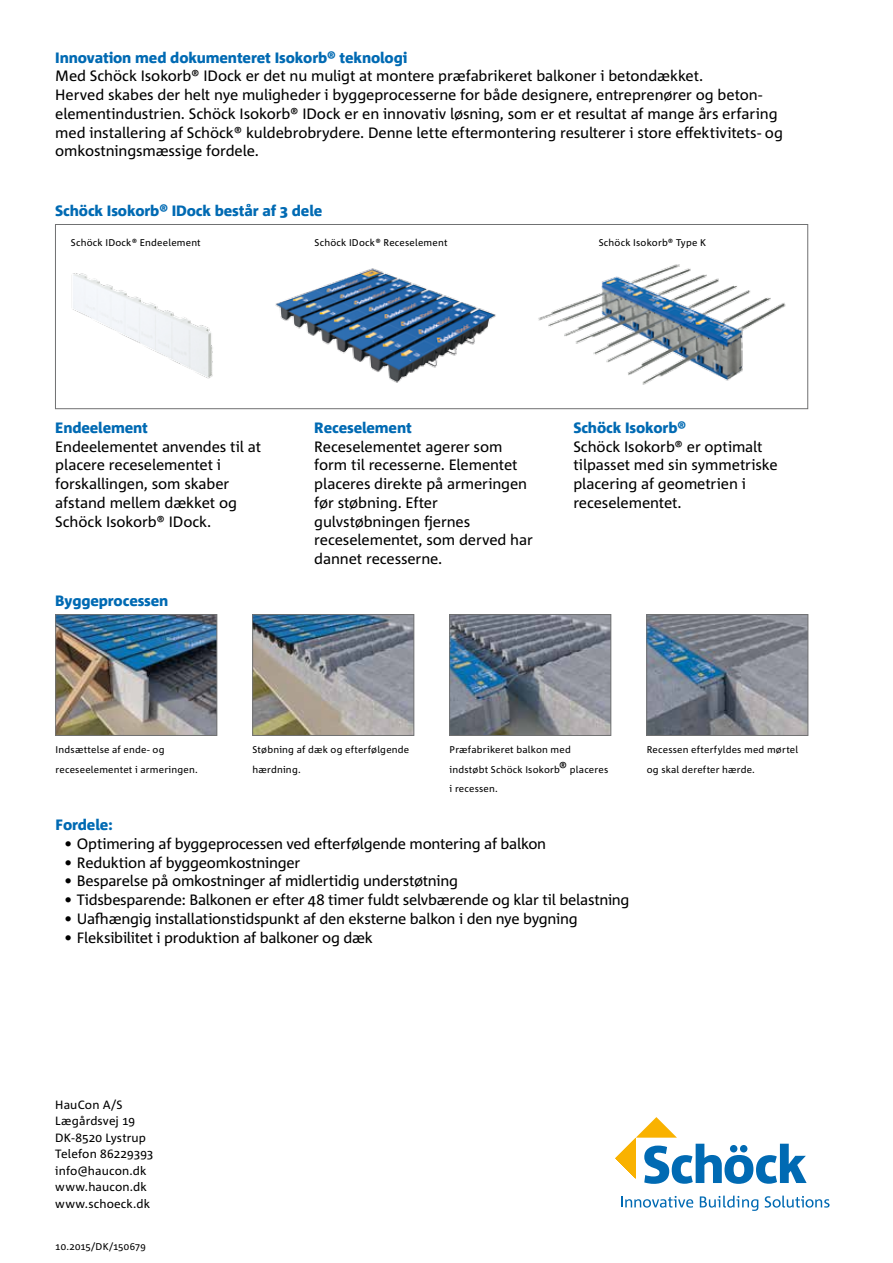
<style>
.page{position:relative;width:893px;height:1263px;background:#fff}
.page>*{position:absolute;margin:0;border:0;box-sizing:border-box;transform-origin:0 0}
.t1{font:15px/18.8px "Corpid E1 s";letter-spacing:-.01em;color:#000}
.t2{font:800 15px "Corpid E1 s";letter-spacing:-.01em;color:#006ab3}
.t3{font:12px/16.5px "Corpid E1 s";letter-spacing:.01em;color:#000}
.t4{font:9.75px/19.5px "Corpid E1 s";letter-spacing:.02em;color:#000}
.s1{font-size:15px}
</style>
<div class="page">
<svg style="left:615px;top:1117px;width:192px;height:67px"></svg>
<svg style="left:621px;top:1196px;width:72px;height:11px"></svg>
<svg style="left:700px;top:1195px;width:58px;height:16px"></svg>
<svg style="left:765px;top:1195px;width:64px;height:12px"></svg>
<div style="left:55px;top:224px;width:753px;height:185px;border:1px solid #707172"></div>
<img style="left:73px;top:273px;width:140px;height:106px">
<img style="left:538px;top:264px;width:248px;height:121px">
<img style="left:275px;top:268px;width:221px;height:115px">
<img style="left:57px;top:616px;width:158px;height:118px">
<div style="left:55px;top:614px;width:162px;height:122px;border:1px solid #707172"></div>
<img style="left:254px;top:616px;width:158px;height:118px">
<div style="left:252px;top:614px;width:162px;height:122px;border:1px solid #707172"></div>
<img style="left:451px;top:616px;width:158px;height:118px">
<div style="left:449px;top:614px;width:162px;height:122px;border:1px solid #707172"></div>
<img style="left:648px;top:616px;width:158px;height:118px">
<div style="left:646px;top:614px;width:162px;height:122px;border:1px solid #707172"></div>
<p class="t2" style="left:55px;top:48px;width:354px">Innovation med dokumenteret Isokorb® teknologi</p>
<p class="t1" style="left:55px;top:66px;width:729px">Med Schöck Isokorb® IDock er det nu muligt at montere præfabrikeret balkoner i betondækket.<br>Herved skabes der helt nye muligheder i byggeprocesserne for både designere, entreprenører og beton&shy;elementindustrien. Schöck Isokorb® IDock er en innovativ løsning, som er et resultat af mange års erfaring med installering af Schöck® kuldebrobrydere. Denne lette eftermontering resulterer i store effektivitets- og omkostningsmæssige fordele.</p>
<p class="t2" style="left:55px;top:201px;width:269px">Schöck Isokorb® IDock består af 3 dele</p>
<p class="t4" style="left:71px;top:233px;width:131px">Schöck IDock® Endeelement</p>
<p class="t4" style="left:314px;top:233px;width:134px">Schöck IDock® Receselement</p>
<p class="t4" style="left:599px;top:233px;width:109px">Schöck Isokorb® Type K</p>
<p class="t2" style="left:55px;top:418px;width:94px">Endeelement</p>
<p class="t1" style="left:55px;top:437px;width:207px">Endeelementet anvendes til at placere receselementet i forskallingen, som skaber afstand mellem dækket og<br>Schöck Isokorb® IDock.</p>
<p class="t2" style="left:55px;top:591px;width:115px">Byggeprocessen</p>
<p class="t2" style="left:314px;top:418px;width:99px">Receselement</p>
<p class="t1" style="left:314px;top:437px;width:220px">Receselementet agerer som form til recesserne. Elementet placeres direkte på armeringen før støbning. Efter gulvstøbningen fjernes receselementet, som derved har dannet recesserne.</p>
<p class="t2" style="left:573px;top:418px;width:114px">Schöck Isokorb®</p>
<p class="t1" style="left:573px;top:437px;width:206px">Schöck Isokorb® er optimalt tilpasset med sin symmetriske placering af geometrien i receselementet.</p>
<p class="t4" style="left:56px;top:740px;width:144px">Indsættelse af ende- og receseelementet i armeringen.</p>
<p class="t4" style="left:253px;top:740px;width:158px">Støbning af dæk og efterfølgende hærdning.</p>
<p class="t4" style="left:450px;top:740px;width:160px">Præfabrikeret balkon med indstøbt Schöck Isokorb<span class="s1">®</span> placeres i recessen.</p>
<p class="t4" style="left:647px;top:740px;width:153px">Recessen efterfyldes med mørtel og skal derefter hærde.</p>
<p class="t2" style="left:56px;top:815px;width:59px">Fordele:</p>
<p class="t1" style="left:64px;top:834px;width:484px">• Optimering af byggeprocessen ved efterfølgende montering af balkon</p>
<p class="t1" style="left:64px;top:852px;width:238px">• Reduktion af byggeomkostninger</p>
<p class="t1" style="left:64px;top:871px;width:396px">• Besparelse på omkostninger af midlertidig understøtning</p>
<p class="t1" style="left:64px;top:890px;width:567px">• Tidsbesparende: Balkonen er efter 48 timer fuldt selvbærende og klar til belastning</p>
<p class="t1" style="left:64px;top:909px;width:515px">• Uafhængig installationstidspunkt af den eksterne balkon i den nye bygning</p>
<p class="t1" style="left:64px;top:927px;width:310px">• Fleksibilitet i produktion af balkoner og dæk</p>
<p class="t3" style="left:55px;top:1096px;width:100px">HauCon A/S<br>Lægårdsvej 19<br>DK-8520 Lystrup<br>Telefon 86229393 info@haucon.dk www.haucon.dk www.schoeck.dk</p>
<p class="t4" style="left:55px;top:1237px;width:92px">10.2015/DK/150679</p>
</div>
